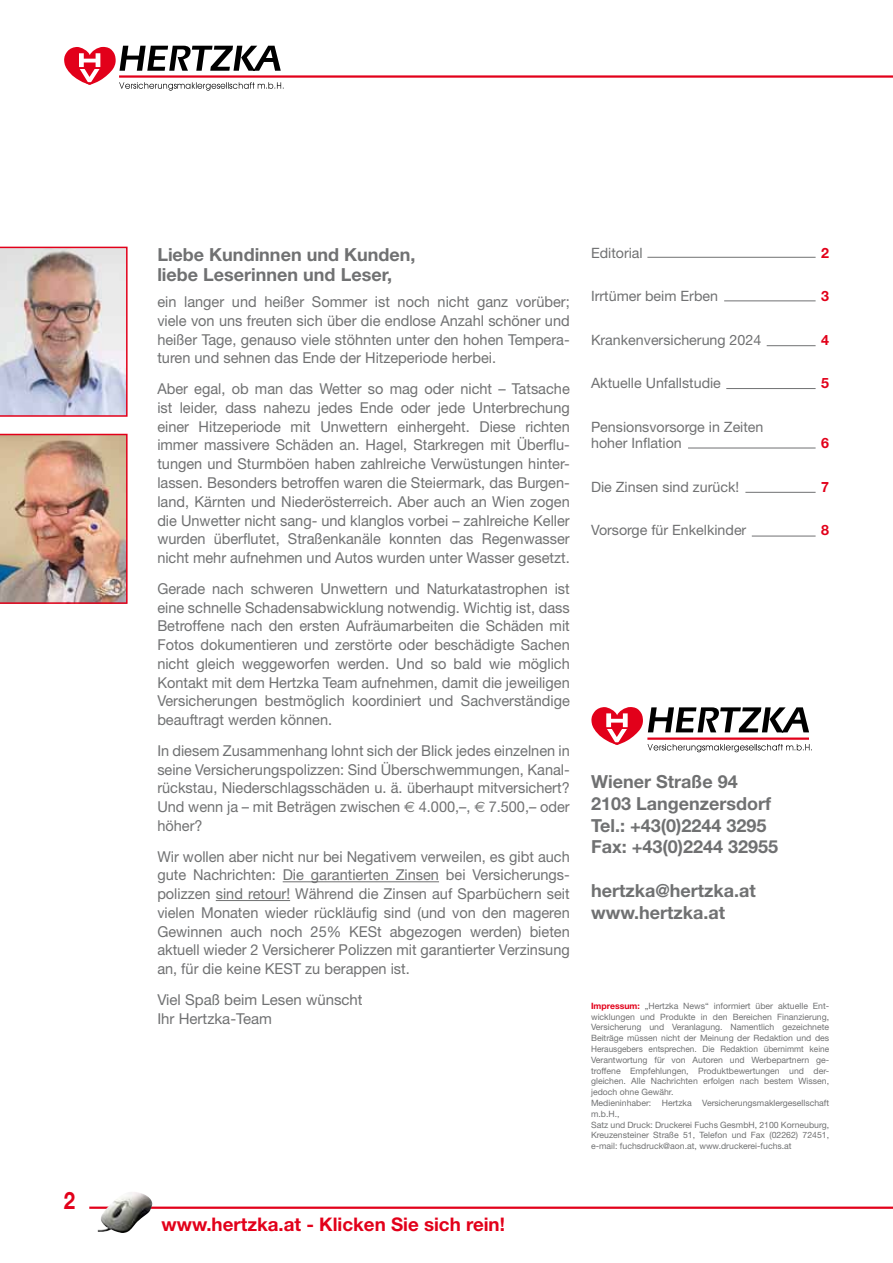
<style>
.page{position:relative;width:893px;height:1263px;background:#fff}
.page>*{position:absolute;margin:0;border:0;box-sizing:border-box;transform-origin:0 0}
.t1{font:700 24px "Helvetica Neue";color:#e2001a;scale:.85 1}
.t2{font:700 18.75px "Helvetica Neue";color:#e2001a}
.t3{font:700 18px/21.8px "Helvetica Neue";color:#707172}
.t4{font:15px/18.8px "Helvetica Neue";color:#707172;text-align:justify}
.t5{font:14.25px/16.5px "Helvetica Neue";color:#707172}
.t6{font:700 14.25px "Helvetica Neue";color:#e2001a}
.t7{font:8.7px/10.8px "Helvetica Neue";color:#707172}
.s1{font-family:"Euro Sans"}
.s2{font-weight:700;color:#e2001a}
</style>
<div class="page">
<svg style="left:64px;top:46px;width:219px;height:45px"></svg>
<hr style="left:119px;top:75px;width:774px;height:3px;background:#e2001a">
<hr style="left:89px;top:1206px;width:804px;height:3px;background:#e2001a">
<svg style="left:591px;top:707px;width:221px;height:45px"></svg>
<hr style="left:647px;top:737px;width:162px;height:3px;background:#e2001a">
<hr style="left:283px;top:881px;width:156px;height:1px;background:#707172">
<hr style="left:216px;top:900px;width:74px;height:1px;background:#707172">
<hr style="left:647px;top:257px;width:169px;height:1px;background:#707172">
<hr style="left:724px;top:301px;width:92px;height:1px;background:#707172">
<hr style="left:752px;top:536px;width:64px;height:1px;background:#707172">
<hr style="left:726px;top:388px;width:90px;height:1px;background:#707172">
<img style="left:101px;top:1192px;width:30px;height:32px">
<img style="left:0;top:247px;width:128px;height:170px">
<img style="left:0;top:434px;width:128px;height:170px">
<hr style="left:767px;top:345px;width:49px;height:1px;background:#707172">
<hr style="left:688px;top:448px;width:128px;height:1px;background:#707172">
<hr style="left:745px;top:492px;width:71px;height:1px;background:#707172">
<h1 class="t1" style="left:64px;top:1186px;width:15px">2</h1>
<p class="t3" style="left:157px;top:244px;width:260px;line-height:20.2px">Liebe Kundinnen und Kunden, liebe Leserinnen und Leser,</p>
<p class="t4" style="left:157px;top:292px;width:414px">ein langer und heißer Sommer ist noch nicht ganz vorüber; viele von uns freuten sich über die endlose Anzahl schöner und heißer Tage, genauso viele stöhnten unter den hohen Tempera&shy;turen und sehnen das Ende der Hitzeperiode herbei.</p>
<p class="t4" style="left:157px;top:379px;width:414px">Aber egal, ob man das Wetter so mag oder nicht – Tatsache ist leider, dass nahezu jedes Ende oder jede Unterbrechung einer Hitzeperiode mit Unwettern einhergeht. Diese richten immer massivere Schäden an. Hagel, Starkregen mit Überflu&shy;tungen und Sturmböen haben zahlreiche Verwüstungen hinter&shy;lassen. Besonders betroffen waren die Steiermark, das Burgen&shy;land, Kärnten und Niederösterreich. Aber auch an Wien zogen die Unwetter nicht sang- und klanglos vorbei – zahlreiche Keller wurden überflutet, Straßenkanäle konnten das Regenwasser nicht mehr aufnehmen und Autos wurden unter Wasser gesetzt.</p>
<p class="t4" style="left:157px;top:579px;width:414px">Gerade nach schweren Unwettern und Naturkatastrophen ist eine schnelle Schadensabwicklung notwendig. Wichtig ist, dass Betroffene nach den ersten Aufräumarbeiten die Schäden mit Fotos dokumentieren und zerstörte oder beschädigte Sachen nicht gleich weggeworfen werden. Und so bald wie möglich Kontakt mit dem Hertzka Team aufnehmen, damit die jeweiligen Versicherungen bestmöglich koordiniert und Sachverständige beauftragt werden können.</p>
<p class="t4" style="left:157px;top:741px;width:414px">In diesem Zusammenhang lohnt sich der Blick jedes einzelnen in seine Versicherungspolizzen: Sind Überschwemmungen, Kanal&shy;rückstau, Niederschlagsschäden u. ä. überhaupt mitversichert?<br>Und wenn ja – mit Beträgen zwischen <span class="s1">e</span> 4.000,–, <span class="s1">e</span> 7.500,– oder höher?</p>
<p class="t4" style="left:157px;top:847px;width:414px">Wir wollen aber nicht nur bei Negativem verweilen, es gibt auch gute Nachrichten: Die garantierten Zinsen bei Versicherungs&shy;polizzen sind retour! Während die Zinsen auf Sparbüchern seit vielen Monaten wieder rückläufig sind (und von den mageren Gewinnen auch noch 25% KESt abgezogen werden) bieten aktuell wieder 2 Versicherer Polizzen mit garantierter Verzinsung an, für die keine KEST zu berappen ist.</p>
<p class="t4" style="left:157px;top:990px;width:207px">Viel Spaß beim Lesen wünscht<br>Ihr Hertzka-Team</p>
<p class="t5" style="left:591px;top:244px;width:53px">Editorial</p>
<p class="t6" style="left:821px;top:244px;width:9px">2</p>
<p class="t5" style="left:591px;top:288px;width:128px">Irrtümer beim Erben</p>
<p class="t6" style="left:821px;top:287px;width:9px">3</p>
<p class="t5" style="left:591px;top:331px;width:172px">Krankenversicherung 2024</p>
<p class="t6" style="left:821px;top:331px;width:9px">4</p>
<p class="t5" style="left:591px;top:375px;width:131px">Aktuelle Unfallstudie</p>
<p class="t6" style="left:821px;top:374px;width:9px">5</p>
<p class="t5" style="left:591px;top:418px;width:174px">Pensionsvorsorge in Zeiten hoher Inflation</p>
<p class="t6" style="left:821px;top:435px;width:9px">6</p>
<p class="t5" style="left:591px;top:478px;width:150px">Die Zinsen sind zurück!</p>
<p class="t6" style="left:821px;top:478px;width:9px">7</p>
<p class="t5" style="left:591px;top:522px;width:157px">Vorsorge für Enkelkinder</p>
<p class="t6" style="left:821px;top:522px;width:9px">8</p>
<p class="t3" style="left:591px;top:770px;width:189px">Wiener Straße 94<br>2103 Langenzersdorf<br>Tel.: +43(0)2244 3295<br>Fax: +43(0)2244 32955</p>
<p class="t3" style="left:591px;top:879px;width:166px">hertzka@hertzka.at www.hertzka.at</p>
<p class="t7" style="left:591px;top:1000px;width:240px"><span class="s2">Impressum:</span> „Hertzka News“ informiert über aktuelle Ent&shy;wicklungen und Produkte in den Bereichen Finanzierung, Versicherung und Veranlagung. Namentlich gezeichnete Beiträge müssen nicht der Meinung der Redaktion und des Herausgebers entsprechen. Die Redaktion übernimmt keine Verantwortung für von Autoren und Werbepartnern ge&shy;troffene Empfehlungen, Produktbewertungen und der&shy;gleichen. Alle Nachrichten erfolgen nach bestem Wissen, jedoch ohne Gewähr.<br>Medieninhaber: Hertzka Versicherungsmaklergesellschaft m.b.H.,<br>Satz und Druck: Druckerei Fuchs GesmbH, 2100 Korneuburg, Kreuzensteiner Straße 51, Telefon und Fax (02262) 72451, e-mail: fuchsdruck@aon.at, www.druckerei-fuchs.at</p>
<p class="t2" style="left:162px;top:1212px;width:345px">www.hertzka.at - Klicken Sie sich rein!</p>
</div>
